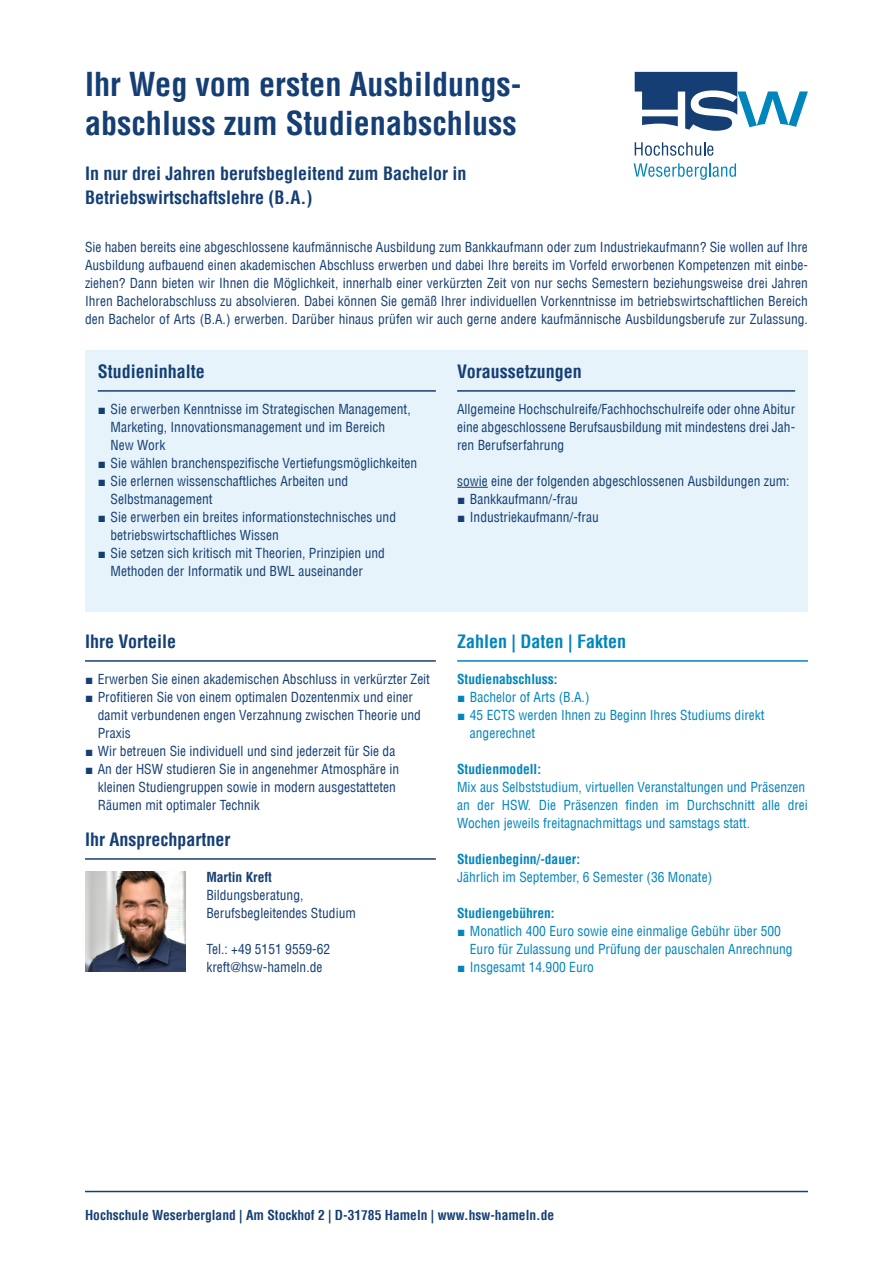
<style>
.page{position:relative;width:893px;height:1263px;background:#fff}
.page>*{position:absolute;margin:0;border:0;box-sizing:border-box;transform-origin:0 0}
.t1{font:700 condensed 32.25px/38.7px "Helvetica LT";color:#153f74}
.t2{font:700 condensed 18px/24px "Helvetica LT";color:#153f74}
.t3{font:700 condensed 18px "Helvetica LT";color:#0085bd}
.t4{font:condensed 13.5px/18px "Helvetica LT";color:#153f74}
.t5{font:condensed 13.5px/18px "Helvetica LT";color:#0085bd}
.t6{font:700 condensed 13.5px "Helvetica LT";color:#153f74}
.t7{font:700 condensed 13.5px "Helvetica LT";color:#0085bd}
.s1{font-family:"Arial";font-stretch:normal}
</style>
<div class="page">
<svg style="left:635px;top:72px;width:173px;height:59px"></svg>
<svg style="left:635px;top:142px;width:78px;height:14px"></svg>
<svg style="left:634px;top:163px;width:102px;height:17px"></svg>
<hr style="left:85px;top:1191px;width:723px;height:1px;background:#153f74">
<hr style="left:457px;top:660px;width:351px;height:2px;background:#0085bd">
<hr style="left:85px;top:660px;width:351px;height:2px;background:#153f74">
<hr style="left:85px;top:858px;width:351px;height:2px;background:#153f74">
<img style="left:85px;top:872px;width:100px;height:100px">
<div style="left:85px;top:350px;width:723px;height:262px;background:#e6f3fa"></div>
<hr style="left:98px;top:390px;width:338px;height:2px;background:#153f74">
<hr style="left:457px;top:390px;width:338px;height:2px;background:#153f74">
<hr style="left:457px;top:487px;width:31px;height:1px;background:#153f74">
<h1 class="t1" style="left:85px;top:65px;width:435px">Ihr Weg vom ersten Ausbildungs&shy;abschluss zum Studienabschluss</h1>
<h2 class="t2" style="left:85px;top:161px;width:383px">In nur drei Jahren berufsbegleitend zum Bachelor in<br>Betriebswirtschaftslehre (B.A.)</h2>
<p class="t4" style="left:85px;top:238px;width:724px;text-align:justify">Sie haben bereits eine abgeschlossene kaufmännische Ausbildung zum Bankkaufmann oder zum Industriekaufmann? Sie wollen auf Ihre Ausbildung aufbauend einen akademischen Abschluss erwerben und dabei Ihre bereits im Vorfeld erworbenen Kompetenzen mit einbe&shy;ziehen? Dann bieten wir Ihnen die Möglichkeit, innerhalb einer verkürzten Zeit von nur sechs Semestern beziehungsweise drei Jahren Ihren Bachelorabschluss zu absolvieren. Dabei können Sie gemäß Ihrer individuellen Vorkenntnisse im betriebswirtschaftlichen Bereich den Bachelor of Arts (B.A.) erwerben. Darüber hinaus prüfen wir auch gerne andere kaufmännische Ausbildungsberufe zur Zulassung.</p>
<h2 class="t2" style="left:98px;top:359px;width:109px">Studieninhalte</h2>
<p class="t4" style="left:111px;top:400px;width:302px;text-indent:-13px"><span class="s1">■</span> Sie erwerben Kenntnisse im Strategischen Management,<br>Marketing, Innovationsmanagement und im Bereich<br>New Work</p>
<p class="t4" style="left:98px;top:454px;width:321px"><span class="s1">■</span> Sie wählen branchenspezifische Vertiefungsmöglichkeiten</p>
<p class="t4" style="left:111px;top:472px;width:239px;text-indent:-13px"><span class="s1">■</span> Sie erlernen wissenschaftliches Arbeiten und<br>Selbstmanagement</p>
<p class="t4" style="left:111px;top:508px;width:287px;text-indent:-13px"><span class="s1">■</span> Sie erwerben ein breites informationstechnisches und betriebswirtschaftliches Wissen</p>
<p class="t4" style="left:111px;top:544px;width:276px;text-indent:-13px"><span class="s1">■</span> Sie setzen sich kritisch mit Theorien, Prinzipien und<br>Methoden der Informatik und BWL auseinander</p>
<h2 class="t2" style="left:85px;top:629px;width:93px">Ihre Vorteile</h2>
<p class="t4" style="left:85px;top:670px;width:347px"><span class="s1">■</span> Erwerben Sie einen akademischen Abschluss in verkürzter Zeit</p>
<p class="t4" style="left:98px;top:688px;width:325px;text-indent:-13px"><span class="s1">■</span> Profitieren Sie von einem optimalen Dozentenmix und einer damit verbundenen engen Verzahnung zwischen Theorie und<br>Praxis</p>
<p class="t4" style="left:85px;top:742px;width:312px"><span class="s1">■</span> Wir betreuen Sie individuell und sind jederzeit für Sie da</p>
<p class="t4" style="left:98px;top:760px;width:303px;text-indent:-13px"><span class="s1">■</span> An der HSW studieren Sie in angenehmer Atmosphäre in kleinen Studiengruppen sowie in modern ausgestatteten<br>Räumen mit optimaler Technik</p>
<h2 class="t2" style="left:85px;top:827px;width:147px">Ihr Ansprechpartner</h2>
<p class="t6" style="left:206px;top:868px;width:67px">Martin Kreft</p>
<p class="t4" style="left:206px;top:886px;width:151px">Bildungsberatung,<br>Berufsbegleitendes Studium</p>
<p class="t4" style="left:206px;top:940px;width:125px">Tel.: +49 5151 9559-62 kreft@hsw-hameln.de</p>
<h2 class="t2" style="left:457px;top:359px;width:126px">Voraussetzungen</h2>
<p class="t4" style="left:457px;top:400px;width:340px;text-align:justify">Allgemeine Hochschulreife/Fachhochschulreife oder ohne Abitur eine abgeschlossene Berufsausbildung mit mindestens drei Jah&shy;ren Berufserfahrung</p>
<p class="t4" style="left:457px;top:472px;width:334px">sowie eine der folgenden abgeschlossenen Ausbildungen zum:</p>
<p class="t4" style="left:457px;top:490px;width:122px"><span class="s1">■</span> Bankkaufmann/-frau</p>
<p class="t4" style="left:457px;top:508px;width:143px"><span class="s1">■</span> Industriekaufmann/-frau</p>
<h2 class="t3" style="left:457px;top:630px;width:171px">Zahlen | Daten | Fakten</h2>
<p class="t7" style="left:457px;top:670px;width:102px">Studienabschluss:</p>
<p class="t5" style="left:457px;top:688px;width:134px"><span class="s1">■</span> Bachelor of Arts (B.A.)</p>
<p class="t5" style="left:470px;top:706px;width:296px;text-indent:-13px"><span class="s1">■</span> 45 ECTS werden Ihnen zu Beginn Ihres Studiums direkt angerechnet</p>
<p class="t7" style="left:457px;top:760px;width:86px">Studienmodell:</p>
<p class="t5" style="left:457px;top:778px;width:352px">Mix aus Selbststudium, virtuellen Veranstaltungen und Präsenzen an der HSW. Die Präsenzen finden im Durchschnitt alle drei<br>Wochen jeweils freitagnachmittags und samstags statt.</p>
<p class="t7" style="left:457px;top:850px;width:125px">Studienbeginn/-dauer:</p>
<p class="t5" style="left:457px;top:868px;width:257px">Jährlich im September, 6 Semester (36 Monate)</p>
<p class="t7" style="left:457px;top:904px;width:99px">Studiengebühren:</p>
<p class="t5" style="left:470px;top:922px;width:324px;text-indent:-13px"><span class="s1">■</span> Monatlich 400 Euro sowie eine einmalige Gebühr über 500<br>Euro für Zulassung und Prüfung der pauschalen Anrechnung</p>
<p class="t5" style="left:457px;top:958px;width:138px"><span class="s1">■</span> Insgesamt 14.900 Euro</p>
<p class="t6" style="left:85px;top:1207px;width:471px">Hochschule Weserbergland | Am Stockhof 2 | D-31785 Hameln | www.hsw-hameln.de</p>
</div>
